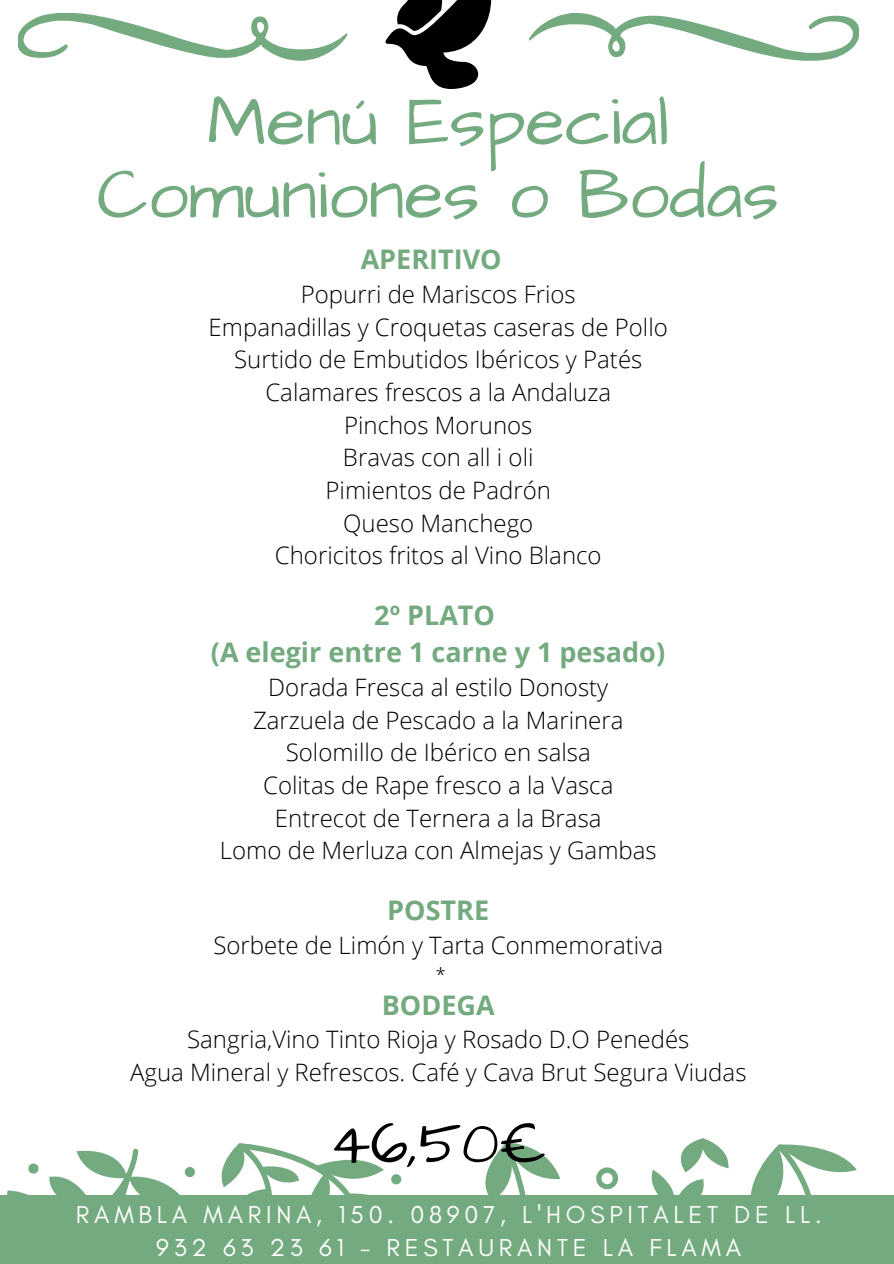
<style>
.page{position:relative;width:894px;height:1264px;background:#fff}
.page>*{position:absolute;margin:0;border:0;box-sizing:border-box;transform-origin:0 0}
.t1{font:72px/73.2px "Architects Daughter";color:#74aa80;text-align:center}
.t2{font:60px "Architects Daughter";color:#000}
.t3{font:700 27px "Open Sans";color:#74aa80}
.t4{font:24.9px/33.5px "Glacial Indifference";letter-spacing:.19em;color:#fefffc;text-align:center}
.t5{font:300 24px "Open Sans";color:#000}
.t6{font:300 18px "Open Sans";color:#000}
</style>
<div class="page">
<svg style="left:0;top:1138px;width:867px;height:126px"></svg>
<div style="left:0;top:1195px;width:893px;height:68px;background:#74aa80"></div>
<svg style="left:385px;top:0;width:107px;height:89px"></svg>
<svg style="left:18px;top:13px;width:329px;height:48px"></svg>
<svg style="left:529px;top:13px;width:329px;height:48px"></svg>
<p class="t1" style="left:97px;top:87px;width:683px">Menú Especial<br>Comuniones o Bodas</p>
<p class="t3" style="left:360px;top:240px;width:142px">APERITIVO</p>
<h1 class="t5" style="left:301px;top:277px;width:276px">Popurri de Mariscos Frios</h1>
<p class="t5" style="left:208px;top:310px;width:460px">Empanadillas y Croquetas caseras de Pollo</p>
<p class="t5" style="left:234px;top:343px;width:409px">Surtido de Embutidos Ibéricos y Patés</p>
<p class="t5" style="left:265px;top:375px;width:347px">Calamares frescos a la Andaluza</p>
<p class="t5" style="left:344px;top:408px;width:190px">Pinchos Morunos</p>
<p class="t5" style="left:343px;top:440px;width:192px">Bravas con all i oli</p>
<p class="t5" style="left:325px;top:473px;width:227px">Pimientos de Padrón</p>
<p class="t5" style="left:343px;top:506px;width:191px">Queso Manchego</p>
<p class="t5" style="left:275px;top:538px;width:328px">Choricitos fritos al Vino Blanco</p>
<p class="t3" style="left:374px;top:596px;width:122px">2º PLATO</p>
<p class="t3" style="left:211px;top:633px;width:455px">(A elegir entre 1 carne y 1 pesado)</p>
<p class="t5" style="left:268px;top:670px;width:341px">Dorada Fresca al estilo Donosty</p>
<p class="t5" style="left:253px;top:703px;width:372px">Zarzuela de Pescado a la Marinera</p>
<p class="t5" style="left:286px;top:735px;width:306px">Solomillo de Ibérico en salsa</p>
<p class="t5" style="left:263px;top:768px;width:352px">Colitas de Rape fresco a la Vasca</p>
<p class="t5" style="left:275px;top:800px;width:328px">Entrecot de Ternera a la Brasa</p>
<p class="t5" style="left:220px;top:833px;width:438px">Lomo de Merluza con Almejas y Gambas</p>
<p class="t3" style="left:387px;top:891px;width:103px">POSTRE</p>
<p class="t5" style="left:213px;top:928px;width:451px">Sorbete de Limón y Tarta Conmemorativa</p>
<p class="t6" style="left:435px;top:961px;width:11px">*</p>
<p class="t3" style="left:381px;top:985px;width:114px">BODEGA</p>
<p class="t5" style="left:187px;top:1022px;width:503px">Sangria,Vino Tinto Rioja y Rosado D.O Penedés</p>
<p class="t5" style="left:130px;top:1055px;width:617px">Agua Mineral y Refrescos. Café y Cava Brut Segura Viudas</p>
<p class="t2" style="left:329px;top:1102px;width:219px">46,50€</p>
<p class="t4" style="left:76px;top:1197px;width:747px">RAMBLA MARINA, 150. 08907, L'HOSPITALET DE LL.<br>932 63 23 61 - RESTAURANTE LA FLAMA</p>
</div>
